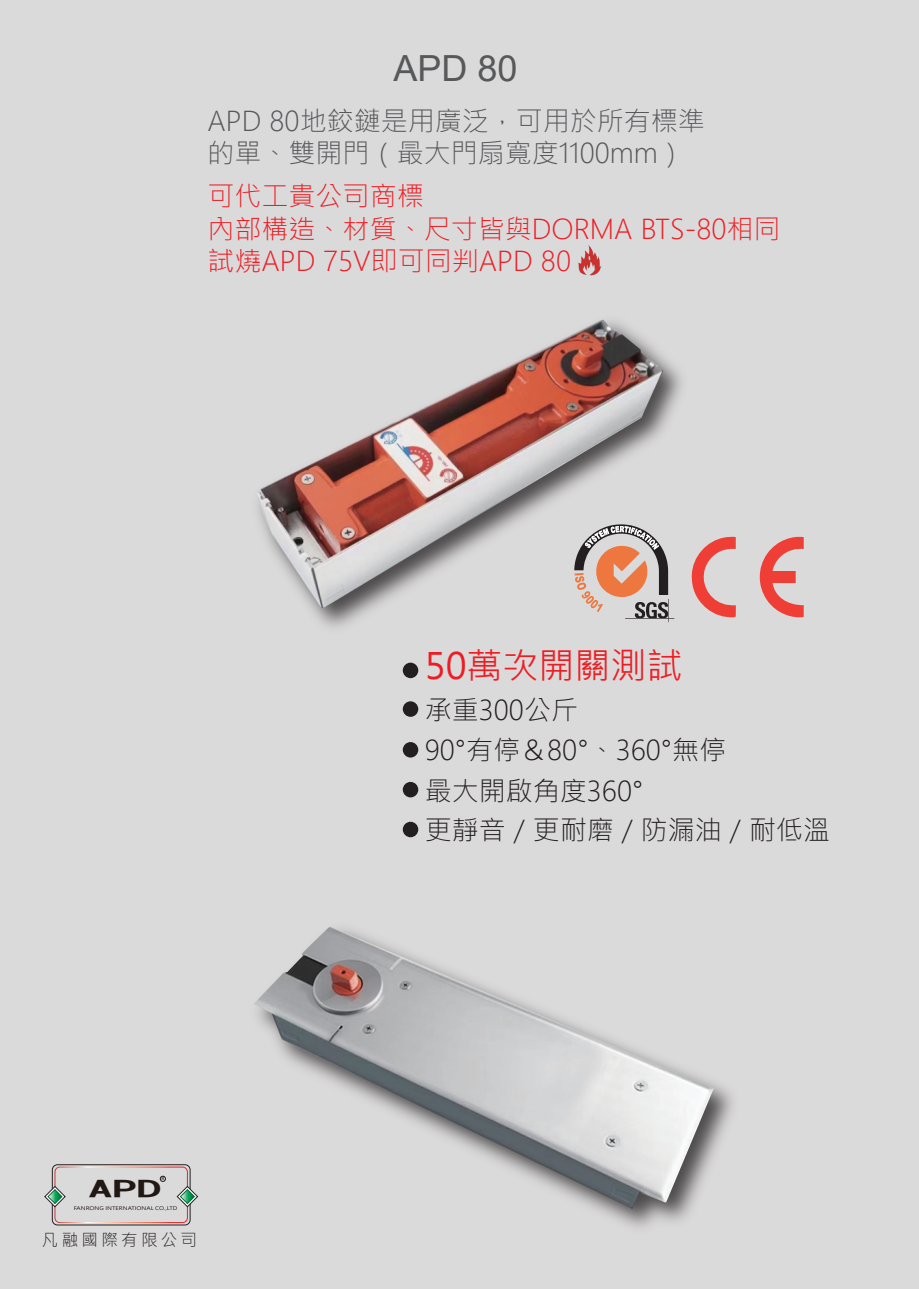
<style>
.page{position:relative;width:919px;height:1289px;background:#fff}
.page>*{position:absolute;margin:0;border:0;box-sizing:border-box;transform-origin:0 0}
.t1{font:36px "Microsoft Jheng Hei";color:#ee1d23}
.t2{font:36px "Arial";color:#57585a}
.t3{font:300 27px/32.4px "Microsoft Jheng Hei";color:#ee1d23}
.t4{font:300 27px/40px "Microsoft Jheng Hei";color:#231f20}
.t5{font:300 27px/32.4px "Microsoft Jheng Hei";color:#57585a}
.t6{font:24.6px "DF Hei Bd HK BF";color:#211814;scale:1.99 1}
.t7{font:300 16.5px "Microsoft Jheng Hei";letter-spacing:.2em;color:#231f20}
.t8{font:4.95px "Microsoft Jheng Hei";color:#211814;scale:1.23 1}
.t9{font:700 4.35px "Microsoft Jheng Hei";color:#211814}
</style>
<div class="page">
<div style="left:0;top:0;width:918px;height:1288px;background:#dbdadb"></div>
<svg style="left:759px;top:536px;width:44px;height:82px"></svg>
<svg style="left:696px;top:536px;width:39px;height:81px"></svg>
<div style="left:403px;top:662px;width:15px;height:16px;background:#231f20;border-radius:50%"></div>
<div style="left:403px;top:701px;width:15px;height:15px;background:#231f20;border-radius:50%"></div>
<div style="left:403px;top:742px;width:15px;height:15px;background:#231f20;border-radius:50%"></div>
<div style="left:403px;top:782px;width:15px;height:15px;background:#231f20;border-radius:50%"></div>
<div style="left:403px;top:821px;width:15px;height:16px;background:#231f20;border-radius:50%"></div>
<div style="left:52px;top:1164px;width:138px;height:61px;border:1px solid #231f20;border-radius:5px"></div>
<div style="left:55px;top:1166px;width:133px;height:56px;border:1px solid #fff;border-radius:5px"></div>
<svg style="left:44px;top:1185px;width:22px;height:22px"></svg>
<svg style="left:176px;top:1185px;width:22px;height:22px"></svg>
<svg style="left:160px;top:1175px;width:6px;height:6px"></svg>
<img style="left:578px;top:245px;width:23px;height:30px">
<img style="left:311px;top:357px;width:385px;height:271px">
<img style="left:257px;top:319px;width:406px;height:289px">
<img style="left:254px;top:926px;width:459px;height:282px">
<h1 class="t2" style="left:393px;top:44px;width:126px">APD 80</h1>
<p class="t5" style="left:207px;top:105px;width:499px">APD 80地鉸鏈是用廣泛，可用於所有標準的單、雙開門（最大門扇寬度1100mm）</p>
<p class="t3" style="left:207px;top:180px;width:574px">可代工貴公司商標<br>內部構造、材質、尺寸皆與DORMA BTS-80相同試燒APD 75V即可同判APD 80</p>
<p class="t9" style="left:161px;top:1176px;width:4px">R</p>
<p class="t8" style="left:74px;top:1204px;width:86px">FANRONG INTERNATIONAL CO.,LTD</p>
<p class="t7" style="left:42px;top:1229px;width:157px">凡融國際有限公司</p>
<p class="t6" style="left:88px;top:1176px;width:38px">APD</p>
<h1 class="t1" style="left:425px;top:643px;width:259px">50萬次開關測試</h1>
<p class="t4" style="left:425px;top:690px;width:407px">承重300公斤<br>90°有停＆80°、360°無停<br>最大開啟角度360°<br>更靜音／更耐磨／防漏油／耐低溫</p>
</div>
